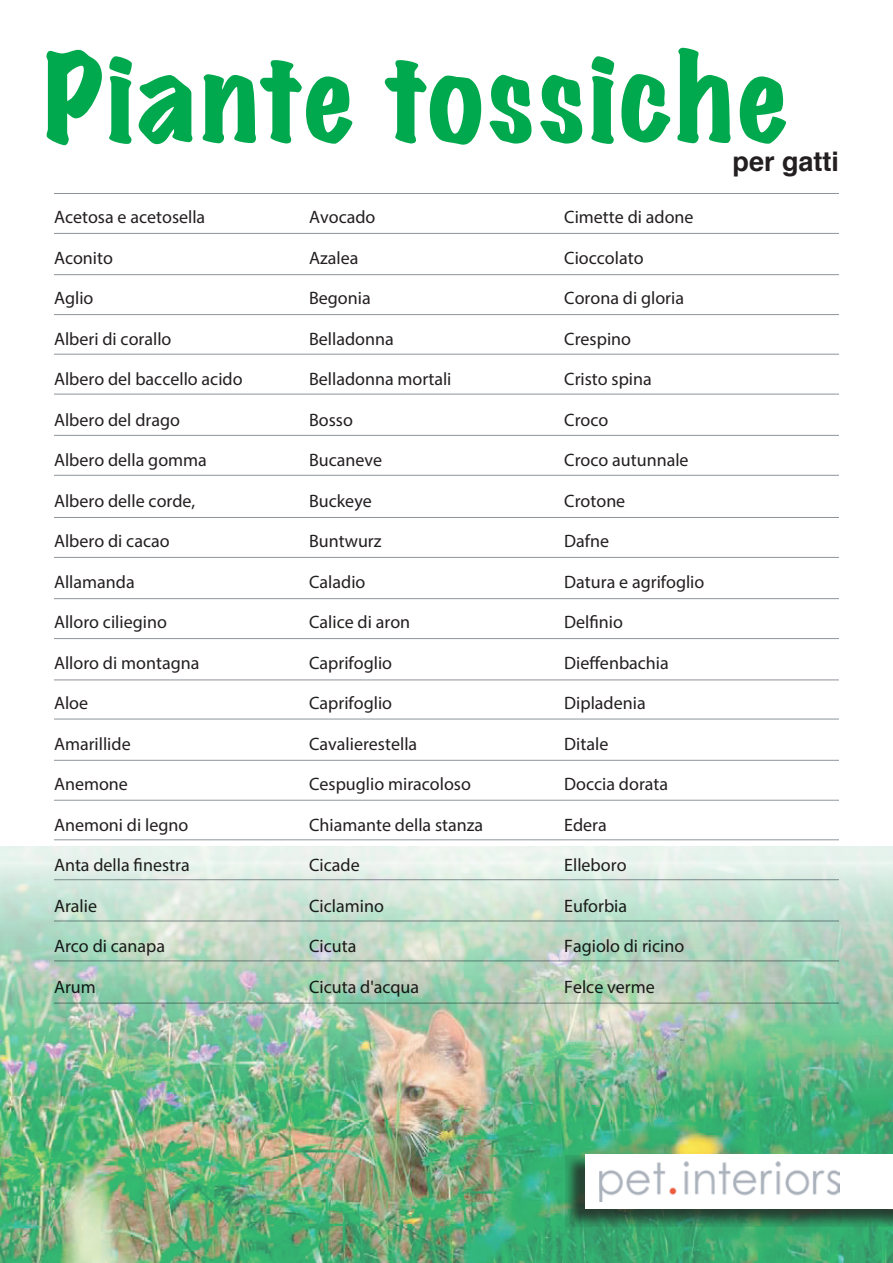
<style>
.page{position:relative;width:893px;height:1263px;background:#fff}
.page>*{position:absolute;margin:0;border:0;box-sizing:border-box;transform-origin:0 0}
.t1{font:expanded 109.65px "Marker Felt";letter-spacing:.035em;color:#00a84e}
.t2{font:700 27px "Helvetica";color:#231f20}
.t3{font:18px "Helvetica Neue LT Std";color:#231f20}
</style>
<div class="page">
<img style="left:0;top:847px;width:893px;height:416px">
<hr style="left:54px;top:193px;width:785px;height:1px;background:#8d959b">
<hr style="left:54px;top:354px;width:785px;height:1px;background:#8d959b">
<hr style="left:54px;top:839px;width:785px;height:1px;background:#8d959b">
<hr style="left:54px;top:517px;width:785px;height:1px;background:#8d959b">
<hr style="left:54px;top:1003px;width:785px;height:1px;background:#8d959b">
<hr style="left:54px;top:274px;width:785px;height:1px;background:#8d959b">
<hr style="left:54px;top:760px;width:785px;height:1px;background:#8d959b">
<hr style="left:54px;top:435px;width:785px;height:1px;background:#8d959b">
<hr style="left:54px;top:921px;width:785px;height:1px;background:#8d959b">
<hr style="left:54px;top:598px;width:785px;height:1px;background:#8d959b">
<hr style="left:54px;top:233px;width:785px;height:1px;background:#8d959b">
<hr style="left:54px;top:719px;width:785px;height:1px;background:#8d959b">
<hr style="left:54px;top:394px;width:785px;height:1px;background:#8d959b">
<hr style="left:54px;top:879px;width:785px;height:1px;background:#8d959b">
<hr style="left:54px;top:557px;width:785px;height:1px;background:#8d959b">
<hr style="left:54px;top:314px;width:785px;height:1px;background:#8d959b">
<hr style="left:54px;top:800px;width:785px;height:1px;background:#8d959b">
<hr style="left:54px;top:475px;width:785px;height:1px;background:#8d959b">
<hr style="left:54px;top:960px;width:785px;height:1px;background:#8d959b">
<hr style="left:54px;top:679px;width:785px;height:1px;background:#8d959b">
<hr style="left:54px;top:638px;width:785px;height:1px;background:#8d959b">
<svg style="left:565px;top:1156px;width:328px;height:71px;background:#2d6b4a"></svg>
<div style="left:585px;top:1154px;width:308px;height:55px;background:#fff"></div>
<img style="left:599px;top:1161px;width:240px;height:40px">
<h1 class="t1" style="left:44px;top:41px;width:746px">Piante tossiche</h1>
<h2 class="t2" style="left:733px;top:150px;width:108px">per gatti</h2>
<p class="t3" style="left:54px;top:206px;width:153px">Acetosa e acetosella</p>
<p class="t3" style="left:54px;top:247px;width:61px">Aconito</p>
<p class="t3" style="left:54px;top:287px;width:41px">Aglio</p>
<p class="t3" style="left:54px;top:328px;width:119px">Alberi di corallo</p>
<p class="t3" style="left:54px;top:368px;width:190px">Albero del baccello acido</p>
<p class="t3" style="left:54px;top:409px;width:127px">Albero del drago</p>
<p class="t3" style="left:54px;top:449px;width:154px">Albero della gomma</p>
<p class="t3" style="left:54px;top:490px;width:143px">Albero delle corde,</p>
<p class="t3" style="left:54px;top:530px;width:117px">Albero di cacao</p>
<p class="t3" style="left:54px;top:571px;width:82px">Allamanda</p>
<p class="t3" style="left:54px;top:611px;width:114px">Alloro ciliegino</p>
<p class="t3" style="left:54px;top:652px;width:147px">Alloro di montagna</p>
<p class="t3" style="left:54px;top:692px;width:36px">Aloe</p>
<p class="t3" style="left:54px;top:733px;width:78px">Amarillide</p>
<p class="t3" style="left:54px;top:773px;width:75px">Anemone</p>
<p class="t3" style="left:54px;top:814px;width:136px">Anemoni di legno</p>
<p class="t3" style="left:54px;top:854px;width:137px">Anta della finestra</p>
<p class="t3" style="left:54px;top:895px;width:45px">Aralie</p>
<p class="t3" style="left:54px;top:935px;width:113px">Arco di canapa</p>
<p class="t3" style="left:54px;top:976px;width:43px">Arum</p>
<p class="t3" style="left:309px;top:206px;width:68px">Avocado</p>
<p class="t3" style="left:309px;top:247px;width:51px">Azalea</p>
<p class="t3" style="left:309px;top:287px;width:63px">Begonia</p>
<p class="t3" style="left:309px;top:328px;width:86px">Belladonna</p>
<p class="t3" style="left:309px;top:368px;width:144px">Belladonna mortali</p>
<p class="t3" style="left:309px;top:409px;width:45px">Bosso</p>
<p class="t3" style="left:309px;top:449px;width:75px">Bucaneve</p>
<p class="t3" style="left:309px;top:490px;width:64px">Buckeye</p>
<p class="t3" style="left:309px;top:530px;width:74px">Buntwurz</p>
<p class="t3" style="left:309px;top:571px;width:58px">Caladio</p>
<p class="t3" style="left:309px;top:611px;width:103px">Calice di aron</p>
<p class="t3" style="left:309px;top:652px;width:84px">Caprifoglio</p>
<p class="t3" style="left:309px;top:692px;width:84px">Caprifoglio</p>
<p class="t3" style="left:309px;top:733px;width:110px">Cavalierestella</p>
<p class="t3" style="left:309px;top:773px;width:163px">Cespuglio miracoloso</p>
<p class="t3" style="left:309px;top:814px;width:176px">Chiamante della stanza</p>
<p class="t3" style="left:309px;top:854px;width:52px">Cicade</p>
<p class="t3" style="left:309px;top:895px;width:76px">Ciclamino</p>
<p class="t3" style="left:309px;top:935px;width:49px">Cicuta</p>
<p class="t3" style="left:309px;top:976px;width:112px">Cicuta d'acqua</p>
<p class="t3" style="left:564px;top:206px;width:131px">Cimette di adone</p>
<p class="t3" style="left:564px;top:247px;width:81px">Cioccolato</p>
<p class="t3" style="left:564px;top:287px;width:121px">Corona di gloria</p>
<p class="t3" style="left:564px;top:328px;width:68px">Crespino</p>
<p class="t3" style="left:564px;top:368px;width:89px">Cristo spina</p>
<p class="t3" style="left:564px;top:409px;width:46px">Croco</p>
<p class="t3" style="left:564px;top:449px;width:126px">Croco autunnale</p>
<p class="t3" style="left:564px;top:490px;width:63px">Crotone</p>
<p class="t3" style="left:564px;top:530px;width:46px">Dafne</p>
<p class="t3" style="left:564px;top:571px;width:142px">Datura e agrifoglio</p>
<p class="t3" style="left:564px;top:611px;width:60px">Delfinio</p>
<p class="t3" style="left:564px;top:652px;width:106px">Dieffenbachia</p>
<p class="t3" style="left:564px;top:692px;width:83px">Dipladenia</p>
<p class="t3" style="left:564px;top:733px;width:46px">Ditale</p>
<p class="t3" style="left:564px;top:773px;width:105px">Doccia dorata</p>
<p class="t3" style="left:564px;top:814px;width:44px">Edera</p>
<p class="t3" style="left:564px;top:854px;width:64px">Elleboro</p>
<p class="t3" style="left:564px;top:895px;width:64px">Euforbia</p>
<p class="t3" style="left:564px;top:935px;width:121px">Fagiolo di ricino</p>
<p class="t3" style="left:564px;top:976px;width:92px">Felce verme</p>
</div>
